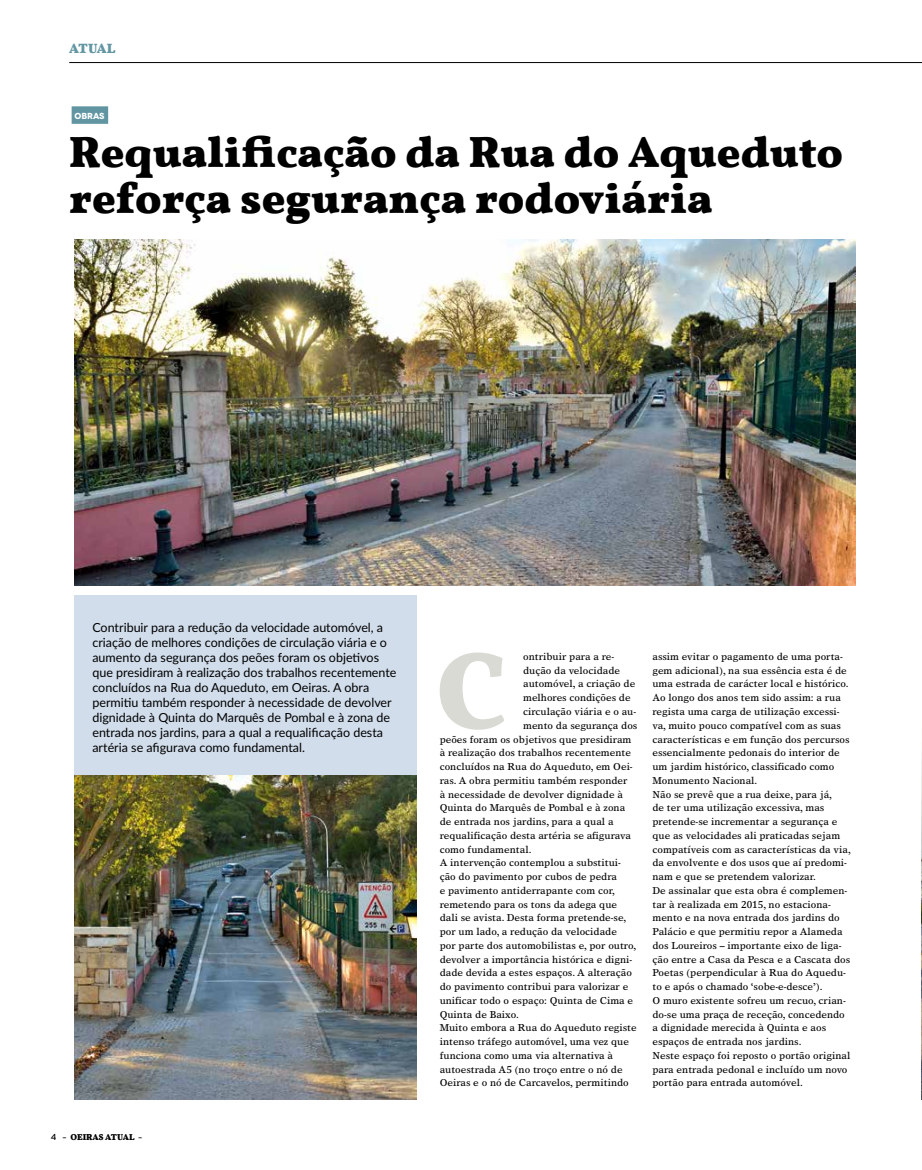
<style>
.page{position:relative;width:922px;height:1170px;background:#fff}
.page>*{position:absolute;margin:0;border:0;box-sizing:border-box;transform-origin:0 0}
.t1{font:700 111.25px "Vollkorn";color:#dadad5}
.t2{font:700 43.75px/46.2px "Vollkorn";color:#000}
.t3{font:700 13.75px "Vollkorn";letter-spacing:-.02em;color:#6195a2}
.t4{font:12.5px/15px "Lato";color:#000}
.t5{font:10px/13.8px "Times Europa LT";color:#000}
.t6{font:700 8.75px "Vollkorn";color:#000}
.t7{font:700 8.75px "Novecentowide";letter-spacing:-.005em;color:#fff}
.s1{font-family:"Novecentowide";font-weight:500}
.s2{font-family:"Foundry Wilson";font-weight:400}
</style>
<div class="page">
<hr style="left:69px;top:62px;width:852px;height:1px;background:#000">
<div style="left:72px;top:106px;width:36px;height:18px;background:#6195a2"></div>
<img style="left:74px;top:239px;width:781px;height:346px">
<img style="left:74px;top:774px;width:342px;height:324px">
<div style="left:74px;top:595px;width:342px;height:179px;background:#d1ddeb"></div>
<h3 class="t3" style="left:69px;top:40px;width:48px">ATUAL</h3>
<p class="t7" style="left:74px;top:110px;width:32px">OBRAS</p>
<h2 class="t2" style="left:69px;top:129px;width:775px">Requalificação da Rua do Aqueduto reforça segurança rodoviária</h2>
<p class="t4" style="left:92px;top:619px;width:305px">Contribuir para a redução da velocidade automóvel, a criação de melhores condições de circulação viária e o aumento da segurança dos peões foram os objetivos que presidiram à realização dos trabalhos recentemente concluídos na Rua do Aqueduto, em Oeiras. A obra permitiu também responder à necessidade de devolver dignidade à Quinta do Marquês de Pombal e à zona de entrada nos jardins, para a qual a requalificação desta artéria se afigurava como fundamental.</p>
<p class="t6" style="left:51px;top:1130px;width:92px"><span class="s1">4</span> <span class="s2">-</span> OEIRAS ATUAL <span class="s2">-</span></p>
<h1 class="t1" style="left:435px;top:622px;width:72px">C</h1>
<p class="t5" style="left:523px;top:649px;width:93px">ontribuir para a re-</p>
<p class="t5" style="left:523px;top:663px;width:98px">dução da velocidade</p>
<p class="t5" style="left:523px;top:677px;width:114px">automóvel, a criação de</p>
<p class="t5" style="left:523px;top:690px;width:109px">melhores condições de</p>
<p class="t5" style="left:523px;top:704px;width:115px">circulação viária e o au-</p>
<p class="t5" style="left:523px;top:718px;width:116px">mento da segurança dos</p>
<p class="t5" style="left:439px;top:732px;width:193px">peões foram os objetivos que presidiram</p>
<p class="t5" style="left:439px;top:745px;width:193px">à realização dos trabalhos recentemente</p>
<p class="t5" style="left:439px;top:759px;width:194px">concluídos na Rua do Aqueduto, em Oei-</p>
<p class="t5" style="left:439px;top:773px;width:189px">ras. A obra permitiu também responder</p>
<p class="t5" style="left:439px;top:787px;width:185px">à necessidade de devolver dignidade à</p>
<p class="t5" style="left:439px;top:800px;width:187px">Quinta do Marquês de Pombal e à zona</p>
<p class="t5" style="left:439px;top:814px;width:175px">de entrada nos jardins, para a qual a</p>
<p class="t5" style="left:439px;top:828px;width:193px">requalificação desta artéria se afigurava</p>
<p class="t5" style="left:439px;top:842px;width:93px">como fundamental.</p>
<p class="t5" style="left:439px;top:855px;width:183px">A intervenção contemplou a substitui-</p>
<p class="t5" style="left:439px;top:869px;width:179px">ção do pavimento por cubos de pedra</p>
<p class="t5" style="left:439px;top:883px;width:177px">e pavimento antiderrapante com cor,</p>
<p class="t5" style="left:439px;top:897px;width:179px">remetendo para os tons da adega que</p>
<p class="t5" style="left:439px;top:910px;width:188px">dali se avista. Desta forma pretende-se,</p>
<p class="t5" style="left:439px;top:924px;width:179px">por um lado, a redução da velocidade</p>
<p class="t5" style="left:439px;top:938px;width:198px">por parte dos automobilistas e, por outro,</p>
<p class="t5" style="left:439px;top:952px;width:194px">devolver a importância histórica e digni-</p>
<p class="t5" style="left:439px;top:965px;width:194px">dade devida a estes espaços. A alteração</p>
<p class="t5" style="left:439px;top:979px;width:190px">do pavimento contribui para valorizar e</p>
<p class="t5" style="left:439px;top:993px;width:195px">unificar todo o espaço: Quinta de Cima e</p>
<p class="t5" style="left:439px;top:1007px;width:81px">Quinta de Baixo.</p>
<p class="t5" style="left:439px;top:1020px;width:198px">Muito embora a Rua do Aqueduto registe</p>
<p class="t5" style="left:439px;top:1034px;width:191px">intenso tráfego automóvel, uma vez que</p>
<p class="t5" style="left:439px;top:1048px;width:175px">funciona como uma via alternativa à</p>
<p class="t5" style="left:439px;top:1062px;width:184px">autoestrada A5 (no troço entre o nó de</p>
<p class="t5" style="left:439px;top:1075px;width:190px">Oeiras e o nó de Carcavelos, permitindo</p>
<p class="t5" style="left:652px;top:649px;width:200px">assim evitar o pagamento de uma porta&shy;gem adicional), na sua essência esta é de uma estrada de carácter local e histórico.<br>Ao longo dos anos tem sido assim: a rua regista uma carga de utilização excessi&shy;va, muito pouco compatível com as suas características e em função dos percursos essencialmente pedonais do interior de um jardim histórico, classificado como Monumento Nacional.<br>Não se prevê que a rua deixe, para já,<br>de ter uma utilização excessiva, mas pretende-se incrementar a segurança e que as velocidades ali praticadas sejam compatíveis com as características da via, da envolvente e dos usos que aí predomi&shy;nam e que se pretendem valorizar.<br>De assinalar que esta obra é complemen&shy;tar à realizada em 2015, no estaciona&shy;mento e na nova entrada dos jardins do Palácio e que permitiu repor a Alameda dos Loureiros – importante eixo de liga&shy;ção entre a Casa da Pesca e a Cascata dos Poetas (perpendicular à Rua do Aquedu&shy;to e após o chamado ‘sobe-e-desce’).<br>O muro existente sofreu um recuo, crian&shy;do-se uma praça de receção, concedendo a dignidade merecida à Quinta e aos espaços de entrada nos jardins.<br>Neste espaço foi reposto o portão original para entrada pedonal e incluído um novo portão para entrada automóvel.</p>
</div>
